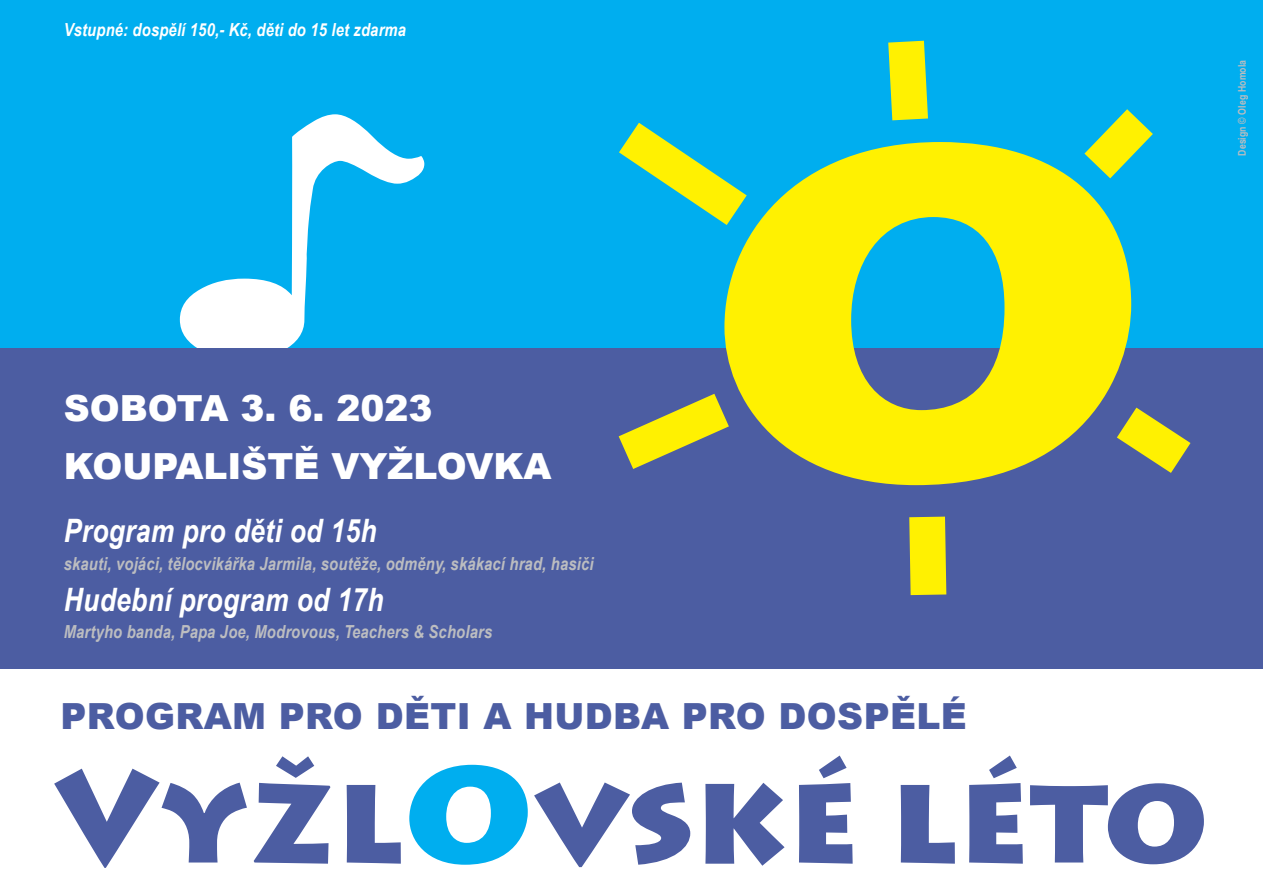
<style>
.page{position:relative;width:1263px;height:893px;background:#fff}
.page>*{position:absolute;margin:0;border:0;box-sizing:border-box;transform-origin:0 0}
.t1{font:900 543.83px "Lithos Pro";color:#fff101}
.t2{font:900 128.4px "Lithos Pro";color:#4c5da2}
.t3{font:900 36px "Arial";color:#fff}
.t4{font:900 36px "Arial";letter-spacing:.01em;color:#4c5da2}
.t5{font:italic 700 32.25px "Arial Narrow";letter-spacing:.01em;color:#fff}
.t6{font:italic 700 18px "Arial Narrow";letter-spacing:.01em;color:#bcbdc0}
.t7{font:italic 700 18px "Arial Narrow";letter-spacing:.01em;color:#fff}
.t8{font:700 10.57px "Arial Narrow";letter-spacing:.01em;color:#bcbdc0}
.s1{font-size:158.4px;color:#00aeef}
</style>
<div class="page">
<div style="left:0;top:0;width:1263px;height:405px;background:#00aeef"></div>
<svg style="left:180px;top:114px;width:244px;height:234px"></svg>
<div style="left:0;top:348px;width:1263px;height:321px;background:#4c5da2"></div>
<svg style="left:618px;top:393px;width:111px;height:76px"></svg>
<svg style="left:909px;top:516px;width:38px;height:80px"></svg>
<svg style="left:888px;top:40px;width:40px;height:81px"></svg>
<svg style="left:619px;top:122px;width:128px;height:103px"></svg>
<svg style="left:1117px;top:407px;width:74px;height:66px"></svg>
<svg style="left:1084px;top:109px;width:69px;height:70px"></svg>
<p class="t7" style="left:64px;top:16px;width:344px">Vstupné: dospělí 150,- Kč, děti do 15 let zdarma</p>
<p class="t3" style="left:64px;top:382px;width:370px">SOBOTA 3. 6. 2023</p>
<p class="t3" style="left:64px;top:440px;width:489px">KOUPALIŠTĚ VYŽLOVKA</p>
<p class="t5" style="left:64px;top:507px;width:314px">Program pro děti od 15h</p>
<p class="t6" style="left:64px;top:550px;width:531px">skauti, vojáci, tělocvikářka Jarmila, soutěže, odměny, skákací hrad, hasiči</p>
<p class="t5" style="left:64px;top:575px;width:321px">Hudební program od 17h</p>
<p class="t6" style="left:64px;top:618px;width:430px">Martyho banda, Papa Joe, Modrovous, Teachers &amp; Scholars</p>
<p class="t1" style="left:704px;top:-51px;width:450px">o</p>
<p class="t4" style="left:61px;top:690px;width:908px">PROGRAM PRO DĚTI A HUDBA PRO DOSPĚLÉ</p>
<p class="t2" style="left:54px;top:738px;width:1156px">Vyžl<span class="s1">o</span>vské léto</p>
<p class="t8" style="left:1234px;top:156px;width:97px;rotate:-90deg">Design © Oleg Homola</p>
</div>
